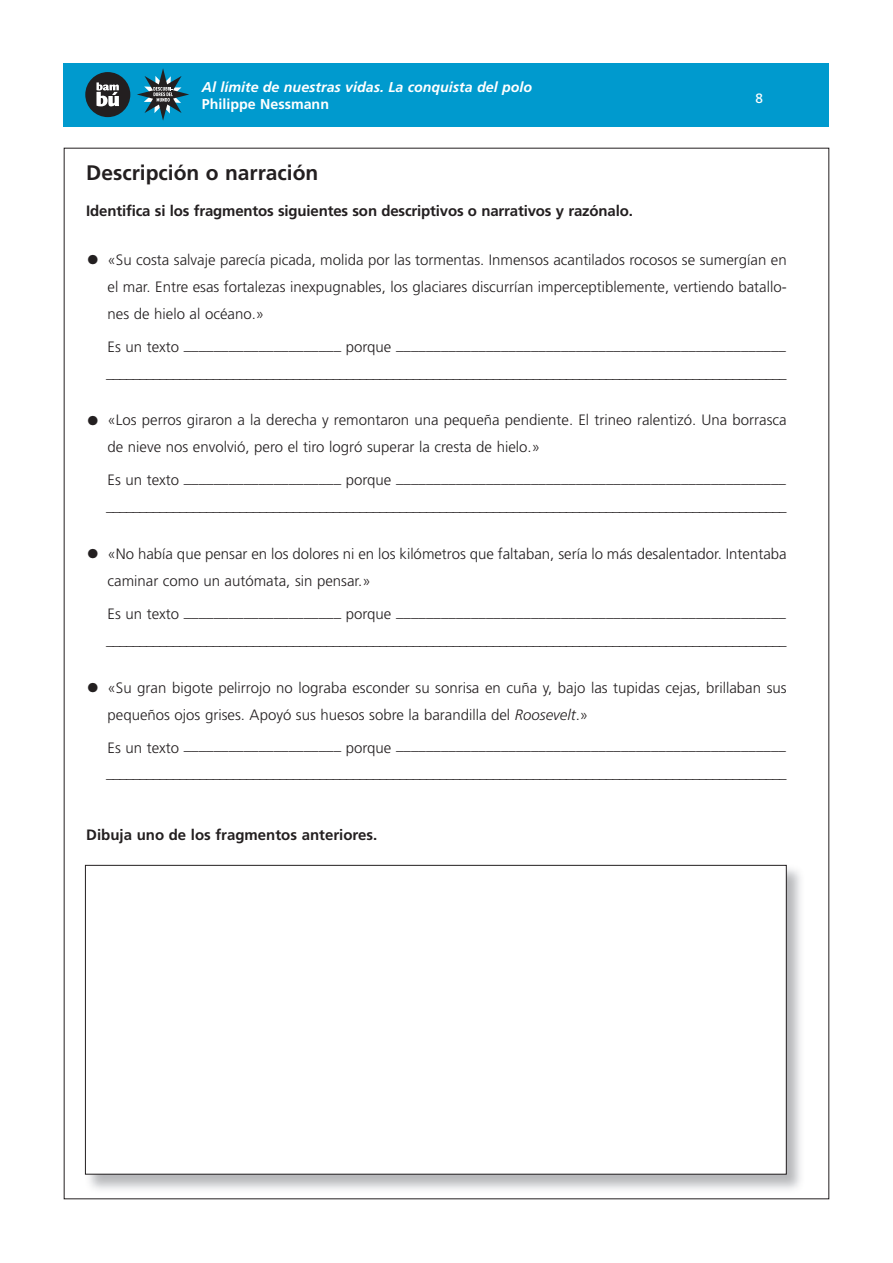
<style>
.page{position:relative;width:893px;height:1263px;background:#fff}
.page>*{position:absolute;margin:0;border:0;box-sizing:border-box;transform-origin:0 0}
.t1{font:700 21px "Frutiger";color:#231f20}
.t2{font:300 15px/27px "Frutiger";color:#231f20}
.t3{font:700 15px "Frutiger";letter-spacing:-.01em;color:#231f20}
.t4{font:italic 700 14.25px "Frutiger";color:#fff}
.t5{font:700 14.25px "Frutiger";color:#fff}
.t6{font:13.5px "Frutiger";color:#fff}
.s1{font-size:27px}
.s2{font-style:italic}
</style>
<div class="page">
<div style="left:64px;top:64px;width:765px;height:63px;background:#009ace"></div>
<div style="left:85px;top:72px;width:45px;height:45px;background:#231f20;border-radius:50%"></div>
<svg style="left:96px;top:82px;width:23px;height:24px"></svg>
<svg style="left:137px;top:68px;width:52px;height:53px"></svg>
<img style="left:84px;top:864px;width:717px;height:326px">
<div style="left:85px;top:865px;width:701px;height:309px;background:#fff"></div>
<p class="t4" style="left:202px;top:81px;width:332px">Al límite de nuestras vidas. La conquista del polo</p>
<p class="t5" style="left:202px;top:99px;width:129px">Philippe Nessmann</p>
<p class="t6" style="left:755px;top:92px;width:9px">8</p>
<h1 class="t1" style="left:86px;top:165px;width:234px">Descripción o narración</h1>
<p class="t3" style="left:86px;top:205px;width:548px">Identifica si los fragmentos siguientes son descriptivos o narrativos y razónalo.</p>
<p class="t2" style="left:108px;top:247px;width:681px;text-align:justify;text-indent:-21px"><span class="s1">•</span> «Su costa salvaje parecía picada, molida por las tormentas. Inmensos acantilados rocosos se sumergían en el mar. Entre esas fortalezas inexpugnables, los glaciares discurrían imperceptiblemente, vertiendo batallo&shy;nes de hielo al océano.»</p>
<p class="t2" style="left:108px;top:332px;width:680px">Es un texto _____________________ porque ____________________________________________________</p>
<p class="t2" style="left:106px;top:361px;width:682px">______________________________________________________________________________________________________</p>
<p class="t2" style="left:108px;top:408px;width:681px;text-indent:-21px"><span class="s1">•</span> «Los perros giraron a la derecha y remontaron una pequeña pendiente. El trineo ralentizó. Una borrasca de nieve nos envolvió, pero el tiro logró superar la cresta de hielo.»</p>
<p class="t2" style="left:108px;top:466px;width:680px">Es un texto _____________________ porque ____________________________________________________</p>
<p class="t2" style="left:106px;top:494px;width:682px">______________________________________________________________________________________________________</p>
<p class="t2" style="left:108px;top:541px;width:681px;text-indent:-21px"><span class="s1">•</span> «No había que pensar en los dolores ni en los kilómetros que faltaban, sería lo más desalentador. Intentaba caminar como un autómata, sin pensar.»</p>
<p class="t2" style="left:108px;top:599px;width:680px">Es un texto _____________________ porque ____________________________________________________</p>
<p class="t2" style="left:106px;top:627px;width:682px">______________________________________________________________________________________________________</p>
<p class="t2" style="left:108px;top:675px;width:681px;text-indent:-21px"><span class="s1">•</span> «Su gran bigote pelirrojo no lograba esconder su sonrisa en cuña y, bajo las tupidas cejas, brillaban sus pequeños ojos grises. Apoyó sus huesos sobre la barandilla del <span class="s2">Roosevelt</span>.»</p>
<p class="t2" style="left:108px;top:733px;width:680px">Es un texto _____________________ porque ____________________________________________________</p>
<p class="t2" style="left:106px;top:760px;width:682px">______________________________________________________________________________________________________</p>
<p class="t3" style="left:86px;top:828px;width:292px">Dibuja uno de los fragmentos anteriores.</p>
</div>
